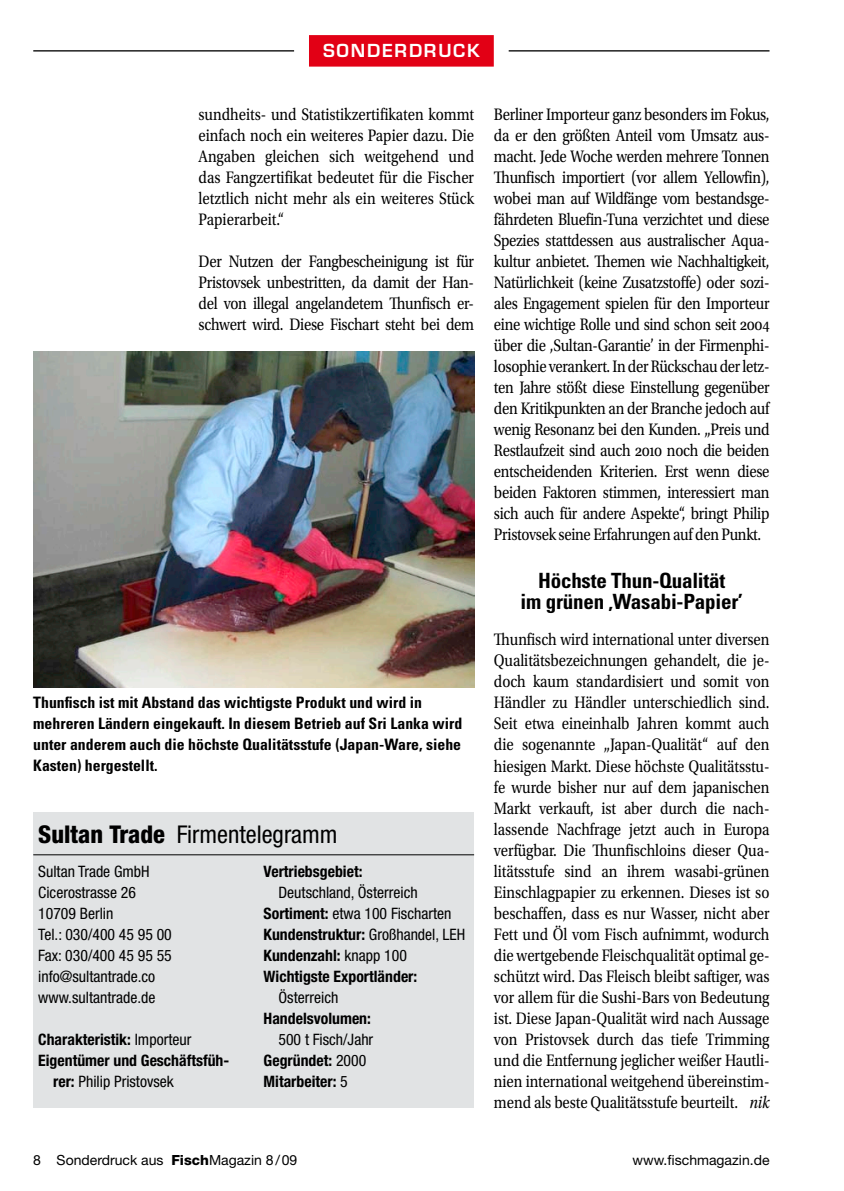
<style>
.page{position:relative;width:844px;height:1191px;background:#fff}
.page>*{position:absolute;margin:0;border:0;box-sizing:border-box;transform-origin:0 0}
.t1{font:condensed 24.5px "Helvetica Neue LT Std";color:#000}
.t2{font:700 condensed 21px/21px "Univers LT Std";letter-spacing:-.01em;color:#000;text-align:center}
.t3{font:17.5px/21px "Utopia Std";letter-spacing:-.015em;color:#000;text-align:justify;scale:.85 1}
.t4{font:600 17.5px "Eurostile LT Std";letter-spacing:.1em;color:#fff}
.t5{font:condensed 15.75px/21px "Helvetica Neue LT Std";color:#000}
.t6{font:700 condensed 15.75px/21px "Univers LT Std";color:#000}
.t7{font:700 condensed 15.75px/21px "Helvetica Neue LT Std";color:#000}
.t8{font:14px "Helvetica Neue LT Std";color:#000}
.s1{font-weight:800}
.s2{font-weight:400}
.s3{font-weight:700}
.s4{font-style:italic}
</style>
<div class="page">
<hr style="left:33px;top:50px;width:736px;height:2px;background:#000">
<div style="left:294px;top:28px;width:214px;height:42px;background:#fff"></div>
<div style="left:309px;top:35px;width:184px;height:32px;background:#e20015"></div>
<img style="left:33px;top:351px;width:441px;height:337px">
<div style="left:33px;top:813px;width:441px;height:295px;background:#e1e3e4"></div>
<hr style="left:33px;top:854px;width:441px;height:1px;background:#000">
<p class="t4" style="left:323px;top:40px;width:158px">SONDERDRUCK</p>
<p class="t3" style="left:198px;top:104px;width:325px">sundheits- und Statistikzertifikaten kommt einfach noch ein weiteres Papier dazu. Die Angaben gleichen sich weitgehend und das Fangzertifikat bedeutet für die Fischer letztlich nicht mehr als ein weiteres Stück Papierarbeit.“</p>
<p class="t3" style="left:198px;top:251px;width:325px">Der Nutzen der Fangbescheinigung ist für Pristovsek unbestritten, da damit der Han&shy;del von illegal angelandetem Thunfisch er&shy;schwert wird. Diese Fischart steht bei dem</p>
<p class="t6" style="left:33px;top:692px;width:430px">Thunfisch ist mit Abstand das wichtigste Produkt und wird in mehreren Ländern eingekauft. In diesem Betrieb auf Sri Lanka wird unter anderem auch die höchste Qualitätsstufe (Japan-Ware, siehe Kasten) hergestellt.</p>
<h1 class="t1" style="left:38px;top:820px;width:301px"><span class="s1">Sultan Trade</span> Firmentelegramm</h1>
<p class="t5" style="left:38px;top:860px;width:135px">Sultan Trade GmbH<br>Cicerostrasse 26<br>10709 Berlin<br>Tel.: 030/400 45 95 00<br>Fax: 030/400 45 95 55 info@sultantrade.co www.sultantrade.de</p>
<p class="t7" style="left:38px;top:1028px;width:155px">Charakteristik: <span class="s2">Importeur</span></p>
<p class="t7" style="left:38px;top:1049px;width:192px">Eigentümer und Geschäftsfüh-</p>
<p class="t5" style="left:53px;top:1070px;width:122px"><span class="s3">rer:</span> Philip Pristovsek</p>
<p class="t7" style="left:263px;top:860px;width:100px">Vertriebsgebiet:</p>
<p class="t5" style="left:263px;top:881px;width:203px;text-indent:15px">Deutschland, Österreich<br><span class="s3">Sortiment:</span> etwa 100 Fischarten<br><span class="s3">Kundenstruktur:</span> Großhandel, LEH<br><span class="s3">Kundenzahl:</span> knapp 100<br><span class="s3">Wichtigste Exportländer:</span></p>
<p class="t5" style="left:278px;top:986px;width:61px">Österreich</p>
<p class="t7" style="left:263px;top:1007px;width:109px">Handelsvolumen:</p>
<p class="t7" style="left:263px;top:1028px;width:111px;text-indent:15px"><span class="s2">500 t Fisch/Jahr<br></span>Gegründet: <span class="s2">2000<br></span>Mitarbeiter: <span class="s2">5</span></p>
<p class="t3" style="left:494px;top:104px;width:325px">Berliner Importeur ganz besonders im Fokus, da er den größten Anteil vom Umsatz aus&shy;macht. Jede Woche werden mehrere Tonnen Thunfisch importiert (vor allem Yellowfin), wobei man auf Wildfänge vom bestandsge&shy;fährdeten Bluefin-Tuna verzichtet und diese Spezies stattdessen aus australischer Aqua&shy;kultur anbietet. Themen wie Nachhaltigkeit, Natürlichkeit (keine Zusatzstoffe) oder sozi&shy;ales Engagement spielen für den Importeur eine wichtige Rolle und sind schon seit 2004 über die ‚Sultan-Garantie’ in der Firmenphi&shy;losophie verankert. In der Rückschau der letz&shy;ten Jahre stößt diese Einstellung gegenüber den Kritikpunkten an der Branche jedoch auf wenig Resonanz bei den Kunden. „Preis und Restlaufzeit sind auch 2010 noch die beiden entscheidenden Kriterien. Erst wenn diese beiden Faktoren stimmen, interessiert man sich auch für andere Aspekte“, bringt Philip Pristovsek seine Erfahrungen auf den Punkt.</p>
<p class="t2" style="left:520px;top:569px;width:224px">Höchste Thun-Qualität<br>im grünen ‚Wasabi-Papier’</p>
<p class="t3" style="left:494px;top:629px;width:325px">Thunfisch wird international unter diversen Qualitätsbezeichnungen gehandelt, die je&shy;doch kaum standardisiert und somit von Händler zu Händler unterschiedlich sind.<br>Seit etwa eineinhalb Jahren kommt auch die sogenannte „Japan-Qualität“ auf den hiesigen Markt. Diese höchste Qualitätsstu&shy;fe wurde bisher nur auf dem japanischen Markt verkauft, ist aber durch die nach&shy;lassende Nachfrage jetzt auch in Europa verfügbar. Die Thunfischloins dieser Qua&shy;litätsstufe sind an ihrem wasabi-grünen Einschlagpapier zu erkennen. Dieses ist so beschaffen, dass es nur Wasser, nicht aber Fett und Öl vom Fisch aufnimmt, wodurch die wertgebende Fleischqualität optimal ge&shy;schützt wird. Das Fleisch bleibt saftiger, was vor allem für die Sushi-Bars von Bedeutung ist. Diese Japan-Qualität wird nach Aussage von Pristovsek durch das tiefe Trimming und die Entfernung jeglicher weißer Hautli&shy;nien international weitgehend übereinstim&shy;mend als beste Qualitätsstufe beurteilt. <span class="s4">nik</span></p>
<p class="t8" style="left:33px;top:1151px;width:265px">8 Sonderdruck aus <span class="s1">Fisch</span>Magazin 8/09</p>
<p class="t8" style="left:632px;top:1151px;width:138px">www.fischmagazin.de</p>
</div>
